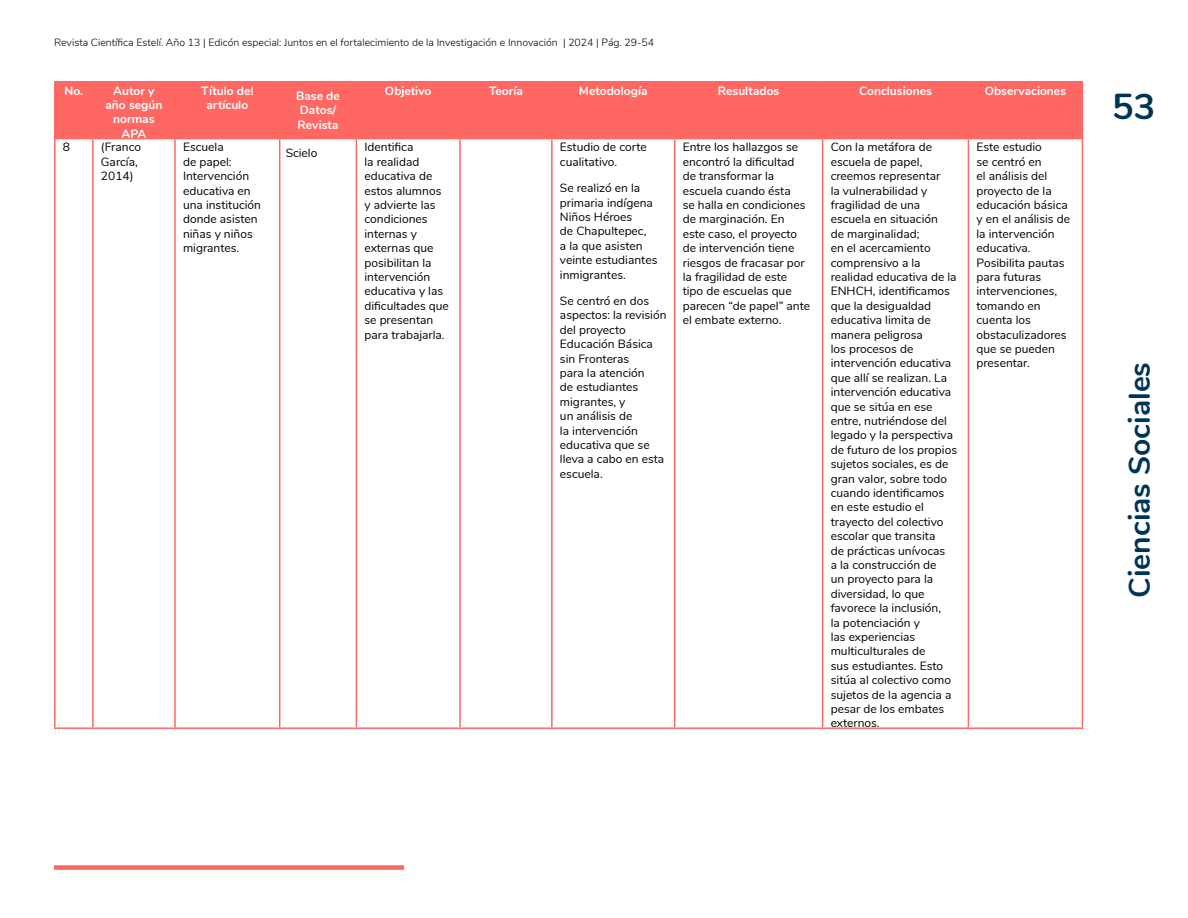
<style>
.page{position:relative;width:1188px;height:918px;background:#fff}
.page>*{position:absolute;margin:0;border:0;box-sizing:border-box;transform-origin:0 0}
.t1{font:700 36px "Nunito";color:#003457}
.t2{font:700 30px "Nunito";color:#003457}
.t3{font:12px/14.4px "Nunito";color:#000}
.t4{font:700 12px/14.4px "Nunito";color:#fff;text-align:center}
.t5{font:300 10.5px "Nunito";color:#000}
</style>
<div class="page">
<div style="left:54px;top:865px;width:350px;height:5px;background:#ff6762"></div>
<div style="left:56px;top:82px;width:1026px;height:56px;background:#ff6762"></div>
<hr style="left:54px;top:81px;width:39px;height:1px;background:#ff6762">
<hr style="left:54px;top:82px;width:2px;height:56px;background:#ff6762">
<hr style="left:93px;top:81px;width:82px;height:1px;background:#ff6762">
<hr style="left:92px;top:82px;width:2px;height:56px;background:#ff6762">
<hr style="left:175px;top:81px;width:105px;height:1px;background:#ff6762">
<hr style="left:174px;top:82px;width:2px;height:56px;background:#ff6762">
<hr style="left:280px;top:81px;width:76px;height:1px;background:#ff6762">
<hr style="left:279px;top:82px;width:1px;height:56px;background:#ff6762">
<hr style="left:356px;top:81px;width:104px;height:1px;background:#ff6762">
<hr style="left:356px;top:82px;width:1px;height:56px;background:#ff6762">
<hr style="left:460px;top:81px;width:92px;height:1px;background:#ff6762">
<hr style="left:459px;top:82px;width:2px;height:56px;background:#ff6762">
<hr style="left:552px;top:81px;width:123px;height:1px;background:#ff6762">
<hr style="left:551px;top:82px;width:2px;height:56px;background:#ff6762">
<hr style="left:675px;top:81px;width:148px;height:1px;background:#ff6762">
<hr style="left:674px;top:82px;width:1px;height:56px;background:#ff6762">
<hr style="left:823px;top:81px;width:145px;height:1px;background:#ff6762">
<hr style="left:822px;top:82px;width:1px;height:56px;background:#ff6762">
<hr style="left:968px;top:81px;width:115px;height:1px;background:#ff6762">
<hr style="left:968px;top:82px;width:1px;height:56px;background:#ff6762">
<hr style="left:1082px;top:82px;width:1px;height:56px;background:#ff6762">
<hr style="left:54px;top:138px;width:39px;height:1px;background:#ff6762">
<hr style="left:93px;top:138px;width:82px;height:1px;background:#ff6762">
<hr style="left:175px;top:138px;width:105px;height:1px;background:#ff6762">
<hr style="left:280px;top:138px;width:76px;height:1px;background:#ff6762">
<hr style="left:356px;top:138px;width:104px;height:1px;background:#ff6762">
<hr style="left:460px;top:138px;width:92px;height:1px;background:#ff6762">
<hr style="left:552px;top:138px;width:123px;height:1px;background:#ff6762">
<hr style="left:675px;top:138px;width:148px;height:1px;background:#ff6762">
<hr style="left:823px;top:138px;width:145px;height:1px;background:#ff6762">
<hr style="left:968px;top:138px;width:115px;height:1px;background:#ff6762">
<hr style="left:54px;top:139px;width:2px;height:588px;background:#ff6762">
<hr style="left:92px;top:139px;width:2px;height:588px;background:#ff6762">
<hr style="left:174px;top:139px;width:2px;height:588px;background:#ff6762">
<hr style="left:279px;top:139px;width:1px;height:588px;background:#ff6762">
<hr style="left:356px;top:139px;width:1px;height:588px;background:#ff6762">
<hr style="left:459px;top:139px;width:2px;height:588px;background:#ff6762">
<hr style="left:551px;top:139px;width:2px;height:588px;background:#ff6762">
<hr style="left:674px;top:139px;width:1px;height:588px;background:#ff6762">
<hr style="left:822px;top:139px;width:1px;height:588px;background:#ff6762">
<hr style="left:968px;top:139px;width:1px;height:588px;background:#ff6762">
<hr style="left:1082px;top:139px;width:1px;height:588px;background:#ff6762">
<hr style="left:54px;top:727px;width:39px;height:2px;background:#ff6762">
<hr style="left:93px;top:727px;width:82px;height:2px;background:#ff6762">
<hr style="left:175px;top:727px;width:105px;height:2px;background:#ff6762">
<hr style="left:280px;top:727px;width:76px;height:2px;background:#ff6762">
<hr style="left:356px;top:727px;width:104px;height:2px;background:#ff6762">
<hr style="left:460px;top:727px;width:92px;height:2px;background:#ff6762">
<hr style="left:552px;top:727px;width:123px;height:2px;background:#ff6762">
<hr style="left:675px;top:727px;width:148px;height:2px;background:#ff6762">
<hr style="left:823px;top:727px;width:145px;height:2px;background:#ff6762">
<hr style="left:968px;top:727px;width:115px;height:2px;background:#ff6762">
<p class="t5" style="left:54px;top:34px;width:602px">Revista Científica Estelí. Año 13 | Edicón especial: Juntos en el fortalecimiento de la Investigación e Innovación | 2024 | Pág. 29-54</p>
<p class="t4" style="left:64px;top:83px;width:20px">No.</p>
<p class="t4" style="left:105px;top:83px;width:59px">Autor y año según normas<br>APA</p>
<p class="t4" style="left:201px;top:83px;width:54px">Título del artículo</p>
<p class="t4" style="left:296px;top:88px;width:45px;text-align:left">Base de<br>Datos/<br>Revista</p>
<p class="t4" style="left:385px;top:83px;width:48px">Objetivo</p>
<p class="t4" style="left:489px;top:83px;width:35px">Teoría</p>
<p class="t4" style="left:579px;top:83px;width:70px">Metodología</p>
<p class="t4" style="left:718px;top:83px;width:63px">Resultados</p>
<p class="t4" style="left:859px;top:83px;width:74px">Conclusiones</p>
<p class="t4" style="left:985px;top:83px;width:83px">Observaciones</p>
<p class="t3" style="left:63px;top:139px;width:9px">8</p>
<p class="t3" style="left:101px;top:139px;width:42px">(Franco<br>García,<br>2014)</p>
<p class="t3" style="left:183px;top:139px;width:80px">Escuela<br>de papel:<br>Intervención educativa en una institución donde asisten niñas y niños migrantes.</p>
<p class="t3" style="left:286px;top:145px;width:33px">Scielo</p>
<p class="t3" style="left:364px;top:139px;width:86px">Identifica<br>la realidad educativa de estos alumnos y advierte las condiciones internas y externas que posibilitan la intervención educativa y las dificultades que se presentan para trabajarla.</p>
<p class="t3" style="left:560px;top:139px;width:88px">Estudio de corte cualitativo.</p>
<p class="t3" style="left:683px;top:139px;width:129px">Entre los hallazgos se encontró la dificultad de transformar la escuela cuando ésta<br>se halla en condiciones de marginación. En<br>este caso, el proyecto de intervención tiene riesgos de fracasar por la fragilidad de este tipo de escuelas que parecen “de papel” ante el embate externo.</p>
<p class="t3" style="left:831px;top:139px;width:128px">Con la metáfora de escuela de papel, creemos representar<br>la vulnerabilidad y fragilidad de una escuela en situación<br>de marginalidad;<br>en el acercamiento comprensivo a la realidad educativa de la<br>ENHCH, identificamos que la desigualdad educativa limita de manera peligrosa<br>los procesos de intervención educativa que allí se realizan. La intervención educativa que se sitúa en ese entre, nutriéndose del legado y la perspectiva de futuro de los propios sujetos sociales, es de gran valor, sobre todo cuando identificamos en este estudio el trayecto del colectivo escolar que transita<br>de prácticas unívocas<br>a la construcción de<br>un proyecto para la diversidad, lo que favorece la inclusión,<br>la potenciación y<br>las experiencias multiculturales de<br>sus estudiantes. Esto sitúa al colectivo como sujetos de la agencia a pesar de los embates externos.</p>
<p class="t3" style="left:977px;top:139px;width:95px">Este estudio<br>se centró en<br>el análisis del proyecto de la educación básica y en el análisis de la intervención educativa.<br>Posibilita pautas para futuras intervenciones, tomando en cuenta los obstaculizadores que se pueden presentar.</p>
<p class="t3" style="left:560px;top:180px;width:99px">Se realizó en la primaria indígena<br>Niños Héroes<br>de Chapultepec,<br>a la que asisten veinte estudiantes inmigrantes.</p>
<p class="t3" style="left:560px;top:293px;width:108px">Se centró en dos aspectos: la revisión del proyecto<br>Educación Básica sin Fronteras<br>para la atención<br>de estudiantes migrantes, y<br>un análisis de<br>la intervención educativa que se lleva a cabo en esta escuela.</p>
<h1 class="t1" style="left:1112px;top:80px;width:45px">53</h1>
<h2 class="t2" style="left:1117px;top:598px;width:237px;rotate:-90deg">Ciencias Sociales</h2>
</div>
